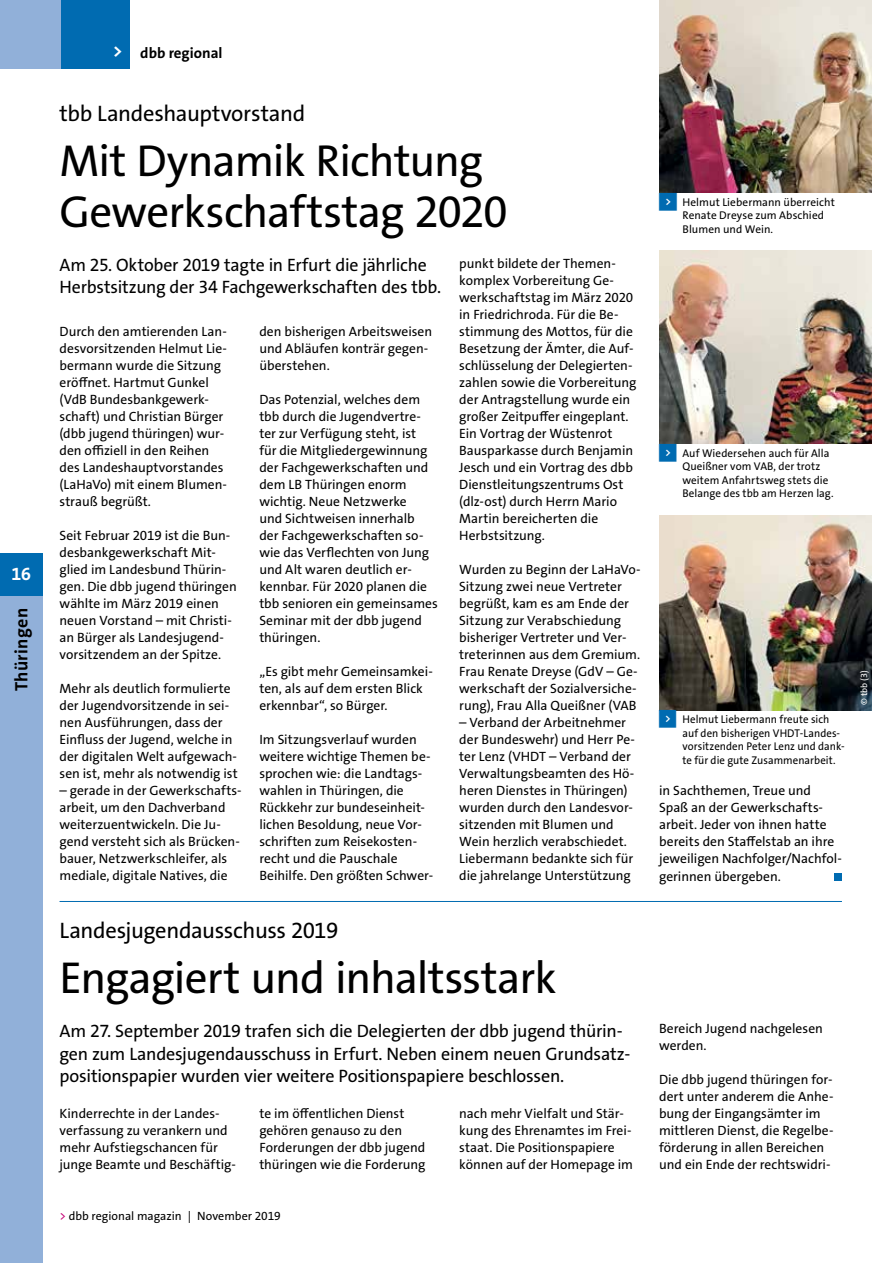
<style>
.page{position:relative;width:893px;height:1263px;background:#fff}
.page>*{position:absolute;margin:0;border:0;box-sizing:border-box;transform-origin:0 0}
.t1{font:45px/51px "The Sans Os F";letter-spacing:-.02em;color:#000}
.t2{font:22.5px "The Sans Os F";letter-spacing:-.02em;color:#000}
.t3{font:18px/22.5px "The Sans Os F";letter-spacing:-.015em;color:#000}
.t4{font:700 18px "The Sans Os F";letter-spacing:.02em;color:#000}
.t5{font:700 18px "The Sans Os F";color:#fff}
.t6{font:700 15px "The Sans Os F";color:#000}
.t7{font:13.5px/17px "The Sans Os F";color:#000}
.t8{font:12px "The Sans Os F";color:#000}
.t9{font:11.25px/13.5px "The Sans Os F";letter-spacing:.005em;color:#000}
.t10{font:11.25px/13.5px "The Sans Os F";letter-spacing:.005em;color:#000;scale:.96 1}
.t11{font:9px "The Sans Os F";color:#fff}
.s1{font-size:18px;color:#fff}
.s2{color:#c40075}
.s3{font-family:"Top Numbers";color:#006bb1}
</style>
<div class="page">
<div style="left:835px;top:873px;width:7px;height:7px;background:#006bb1"></div>
<img style="left:659px;top:0;width:213px;height:193px">
<img style="left:659px;top:251px;width:213px;height:193px">
<img style="left:659px;top:516px;width:213px;height:194px">
<hr style="left:60px;top:901px;width:782px;height:1px;background:#006bb1">
<div style="left:0;top:0;width:130px;height:68px;background:#91b0d9"></div>
<div style="left:62px;top:0;width:68px;height:68px;background:#006bb1"></div>
<div style="left:0;top:595px;width:43px;height:668px;background:#91b0d9"></div>
<div style="left:0;top:553px;width:43px;height:42px;background:#006bb1"></div>
<h3 class="t5" style="left:12px;top:562px;width:21px">16</h3>
<h3 class="t4" style="left:10px;top:691px;width:85px;rotate:-90deg">Thüringen</h3>
<p class="t6" style="left:113px;top:44px;width:111px"><span class="s1">&gt;</span> dbb regional</p>
<h2 class="t2" style="left:60px;top:99px;width:247px">tbb Landeshauptvorstand</h2>
<h1 class="t1" style="left:60px;top:136px;width:450px">Mit Dynamik Richtung<br>Gewerkschaftstag 2020</h1>
<h3 class="t3" style="left:60px;top:254px;width:383px">Am 25. Oktober 2019 tagte in Erfurt die jährliche<br>Herbstsitzung der 34 Fachgewerkschaften des tbb.</h3>
<p class="t7" style="left:60px;top:323px;width:169px">Durch den amtierenden Lan&shy;desvorsitzenden Helmut Lie&shy;bermann wurde die Sitzung eröffnet. Hartmut Gunkel (VdB Bundesbankgewerk&shy;schaft) und Christian Bürger (dbb jugend thüringen) wur&shy;den offiziell in den Reihen des Landeshauptvorstandes (LaHaVo) mit einem Blumen&shy;strauß begrüßt.</p>
<p class="t7" style="left:60px;top:527px;width:179px">Seit Februar 2019 ist die Bun&shy;desbankgewerkschaft Mit&shy;glied im Landesbund Thürin&shy;gen. Die dbb jugend thüringen wählte im März 2019 einen neuen Vorstand – mit Christi&shy;an Bürger als Landesjugend&shy;vorsitzendem an der Spitze.</p>
<p class="t7" style="left:60px;top:680px;width:180px">Mehr als deutlich formulierte der Jugendvorsitzende in sei&shy;nen Ausführungen, dass der<br>Einfluss der Jugend, welche in der digitalen Welt aufgewach&shy;sen ist, mehr als notwendig ist</p>
<p class="t7" style="left:60px;top:782px;width:184px">– gerade in der Gewerkschafts&shy;arbeit, um den Dachverband weiterzuentwickeln. Die Ju&shy;gend versteht sich als Brücken&shy;bauer, Netzwerkschleifer, als mediale, digitale Natives, die</p>
<p class="t7" style="left:459px;top:255px;width:179px">punkt bildete der Themen&shy;komplex Vorbereitung Ge&shy;werkschaftstag im März 2020 in Friedrichroda. Für die Be&shy;stimmung des Mottos, für die<br>Besetzung der Ämter, die Auf&shy;schlüsselung der Delegierten&shy;zahlen sowie die Vorbereitung der Antragstellung wurde ein großer Zeitpuffer eingeplant.<br>Ein Vortrag der Wüstenrot<br>Bausparkasse durch Benjamin<br>Jesch und ein Vortrag des dbb<br>Dienstleitungszentrums Ost (dlz-ost) durch Herrn Mario<br>Martin bereicherten die<br>Herbstsitzung.</p>
<p class="t7" style="left:459px;top:561px;width:183px">Wurden zu Beginn der LaHaVo-<br>Sitzung zwei neue Vertreter begrüßt, kam es am Ende der<br>Sitzung zur Verabschiedung bisheriger Vertreter und Ver&shy;treterinnen aus dem Gremium.<br>Frau Renate Dreyse (GdV – Ge&shy;werkschaft der Sozialversiche&shy;rung), Frau Alla Queißner (VAB</p>
<p class="t7" style="left:459px;top:714px;width:177px">– Verband der Arbeitnehmer der Bundeswehr) und Herr Pe&shy;ter Lenz (VHDT – Verband der<br>Verwaltungsbeamten des Hö&shy;heren Dienstes in Thüringen) wurden durch den Landesvor&shy;sitzenden mit Blumen und<br>Wein herzlich verabschiedet.<br>Liebermann bedankte sich für die jahrelange Unterstützung</p>
<p class="t7" style="left:259px;top:323px;width:174px">den bisherigen Arbeitsweisen und Abläufen konträr gegen&shy;überstehen.</p>
<p class="t7" style="left:259px;top:391px;width:180px">Das Potenzial, welches dem tbb durch die Jugendvertre&shy;ter zur Verfügung steht, ist<br>für die Mitgliedergewinnung der Fachgewerkschaften und dem LB Thüringen enorm wichtig. Neue Netzwerke<br>und Sichtweisen innerhalb<br>der Fachgewerkschaften so&shy;wie das Verflechten von Jung und Alt waren deutlich er&shy;kennbar. Für 2020 planen die tbb senioren ein gemeinsames<br>Seminar mit der dbb jugend thüringen.</p>
<p class="t7" style="left:259px;top:663px;width:175px">„Es gibt mehr Gemeinsamkei&shy;ten, als auf dem ersten Blick erkennbar“, so Bürger.</p>
<p class="t7" style="left:259px;top:731px;width:175px">Im Sitzungsverlauf wurden weitere wichtige Themen be&shy;sprochen wie: die Landtags&shy;wahlen in Thüringen, die<br>Rückkehr zur bundeseinheit&shy;lichen Besoldung, neue Vor&shy;schriften zum Reisekosten&shy;recht und die Pauschale<br>Beihilfe. Den größten Schwer-</p>
<h2 class="t2" style="left:60px;top:916px;width:280px">Landesjugendausschuss 2019</h2>
<h1 class="t1" style="left:60px;top:953px;width:499px">Engagiert und inhaltsstark</h1>
<h3 class="t3" style="left:60px;top:1020px;width:572px">Am 27. September 2019 trafen sich die Delegierten der dbb jugend thürin&shy;gen zum Landesjugendausschuss in Erfurt. Neben einem neuen Grundsatz&shy;positionspapier wurden vier weitere Positionspapiere beschlossen.</h3>
<p class="t7" style="left:60px;top:1105px;width:178px">Kinderrechte in der Landes&shy;verfassung zu verankern und mehr Aufstiegschancen für junge Beamte und Beschäftig-</p>
<p class="t7" style="left:259px;top:1105px;width:168px">te im öffentlichen Dienst gehören genauso zu den<br>Forderungen der dbb jugend thüringen wie die Forderung</p>
<p class="t7" style="left:459px;top:1105px;width:175px">nach mehr Vielfalt und Stär&shy;kung des Ehrenamtes im Frei&shy;staat. Die Positionspapiere können auf der Homepage im</p>
<p class="t8" style="left:60px;top:1208px;width:223px"><span class="s2">&gt;</span> dbb regional magazin | November 2019</p>
<p class="t9" style="left:682px;top:195px;width:154px;text-indent:-23px"><span class="s3">&lt;</span> Helmut Liebermann überreicht<br>Renate Dreyse zum Abschied<br>Blumen und Wein.</p>
<p class="t9" style="left:682px;top:446px;width:153px;text-indent:-23px"><span class="s3">&lt;</span> Auf Wiedersehen auch für Alla<br>Queißner vom VAB, der trotz weitem Anfahrtsweg stets die<br>Belange des tbb am Herzen lag.</p>
<p class="t10" style="left:682px;top:713px;width:170px;text-indent:-23px"><span class="s3">&lt;</span> Helmut Liebermann freute sich auf den bisherigen VHDT-Landes&shy;vorsitzenden Peter Lenz und dank&shy;te für die gute Zusammenarbeit.</p>
<p class="t7" style="left:659px;top:782px;width:184px">in Sachthemen, Treue und<br>Spaß an der Gewerkschafts&shy;arbeit. Jeder von ihnen hatte bereits den Staffelstab an ihre jeweiligen Nachfolger/Nachfol&shy;gerinnen übergeben.</p>
<p class="t11" style="left:858px;top:705px;width:36px;rotate:-90deg">© tbb (3)</p>
<p class="t7" style="left:659px;top:1020px;width:165px">Bereich Jugend nachgelesen werden.</p>
<p class="t7" style="left:659px;top:1071px;width:176px">Die dbb jugend thüringen for&shy;dert unter anderem die Anhe&shy;bung der Eingangsämter im mittleren Dienst, die Regelbe&shy;förderung in allen Bereichen und ein Ende der rechtswidri-</p>
</div>
